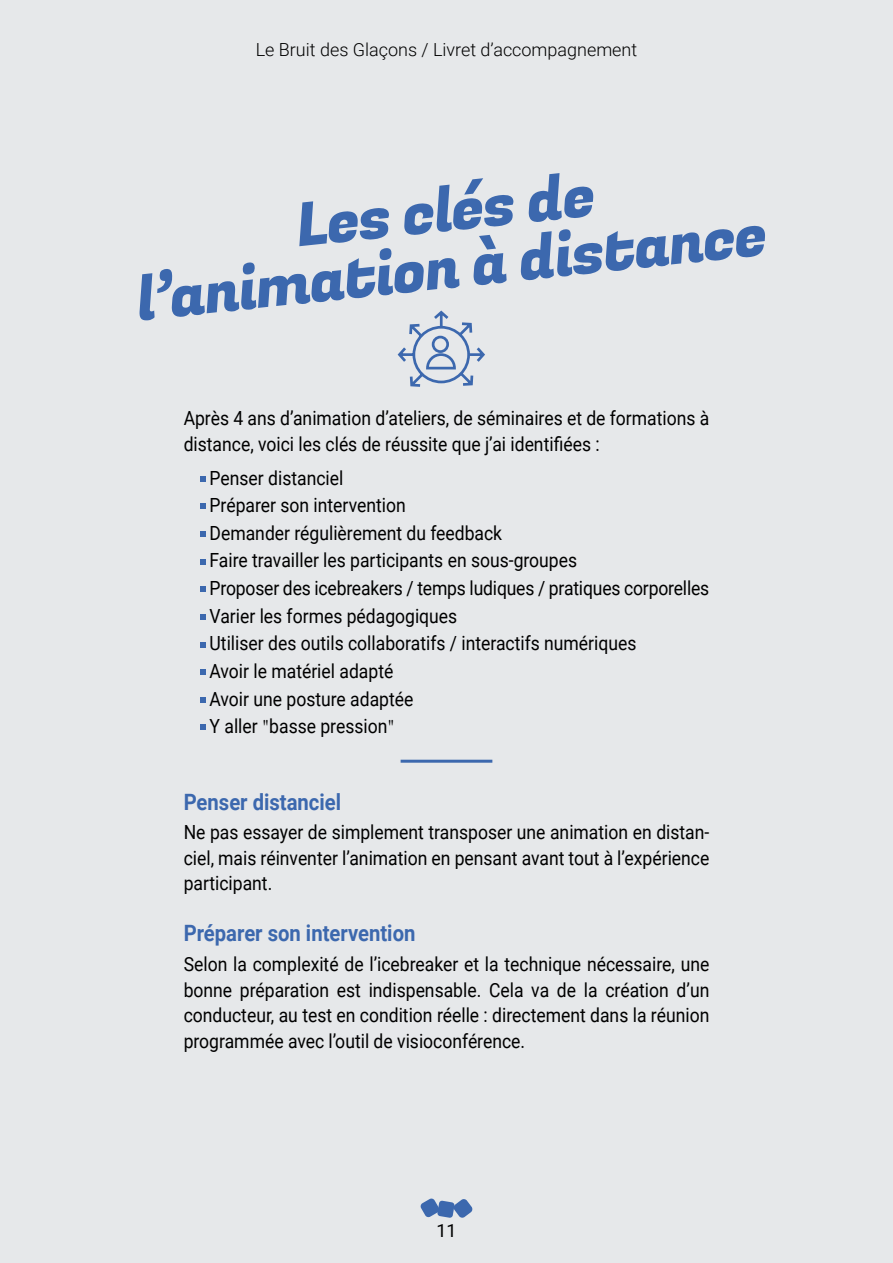
<style>
.page{position:relative;width:893px;height:1263px;background:#e6e8ea}
.page>*{position:absolute;margin:0;border:0;box-sizing:border-box;transform-origin:0 0}
.t1{font:60px/57px "Fugaz One";color:#3c68ae;text-align:center}
.t2{font:700 22.5px "Roboto";color:#3c68ae;scale:.9 1}
.t3{font:19.5px/27.6px "Roboto";color:#000;scale:.9 1}
.t4{font:300 18px "Roboto";color:#000}
.t5{font:18px "Roboto";color:#000}
.s1{font-family:"Times"}
</style>
<div class="page">
<svg style="left:420px;top:1198px;width:53px;height:20px"></svg>
<svg style="left:201px;top:476px;width:5px;height:5px"></svg>
<svg style="left:201px;top:504px;width:5px;height:5px"></svg>
<svg style="left:201px;top:531px;width:5px;height:6px"></svg>
<svg style="left:201px;top:559px;width:5px;height:5px"></svg>
<svg style="left:201px;top:587px;width:5px;height:5px"></svg>
<svg style="left:201px;top:614px;width:5px;height:5px"></svg>
<svg style="left:201px;top:642px;width:5px;height:5px"></svg>
<svg style="left:201px;top:670px;width:5px;height:5px"></svg>
<svg style="left:201px;top:697px;width:5px;height:5px"></svg>
<svg style="left:201px;top:725px;width:5px;height:5px"></svg>
<svg style="left:397px;top:310px;width:88px;height:77px"></svg>
<hr style="left:401px;top:760px;width:91px;height:3px;background:#3c68ae">
<p class="t4" style="left:256px;top:43px;width:383px">Le Bruit des Glaçons / Livret d’accompagnement</p>
<h1 class="t1" style="left:128px;top:222px;width:636px;rotate:-6deg">Les clés de l’animation à distance</h1>
<p class="t3" style="left:184px;top:405px;width:586px;line-height:25.5px">Après 4 ans d’animation d’ateliers, de séminaires et de formations à distance, voici les clés de réussite que j’ai identifiées :</p>
<p class="t3" style="left:210px;top:465px;width:557px">Penser distanciel<br>Préparer son intervention<br>Demander régulièrement du feedback<br>Faire travailler les participants en sous-groupes<br>Proposer des icebreakers / temps ludiques / pratiques corporelles Varier les formes pédagogiques<br>Utiliser des outils collaboratifs / interactifs numériques<br>Avoir le matériel adapté<br>Avoir une posture adaptée<br>Y aller <span class="s1">"</span>basse pression<span class="s1">"</span></p>
<p class="t2" style="left:184px;top:792px;width:176px">Penser distanciel</p>
<p class="t3" style="left:184px;top:819px;width:586px;line-height:25.5px;text-align:justify">Ne pas essayer de simplement transposer une animation en distan&shy;ciel, mais réinventer l’animation en pensant avant tout à l’expérience participant.</p>
<p class="t2" style="left:184px;top:924px;width:259px">Préparer son intervention</p>
<p class="t3" style="left:184px;top:951px;width:586px;line-height:25.5px;text-align:justify">Selon la complexité de l’icebreaker et la technique nécessaire, une bonne préparation est indispensable. Cela va de la création d’un conducteur, au test en condition réelle : directement dans la réunion programmée avec l’outil de visioconférence.</p>
<p class="t5" style="left:436px;top:1223px;width:22px">11</p>
</div>
